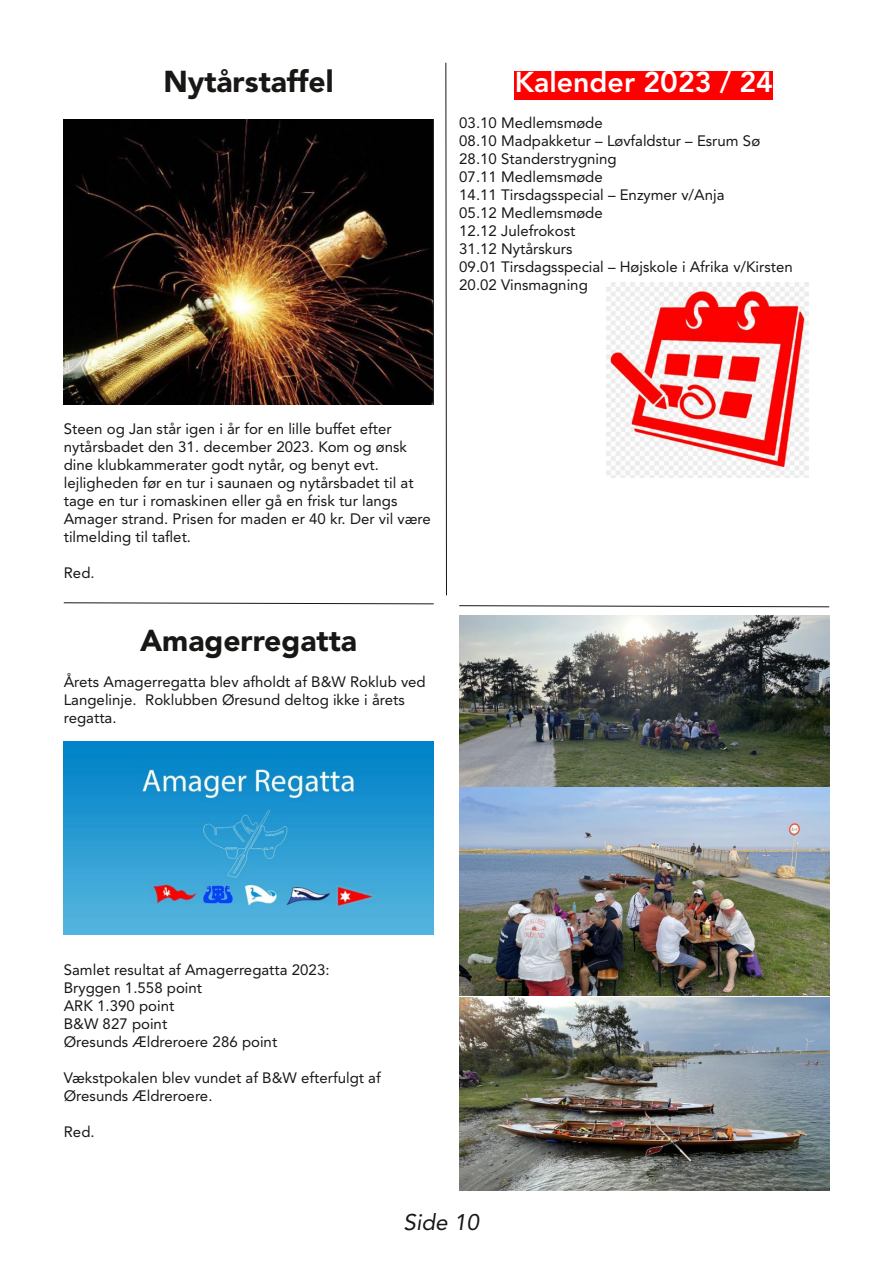
<style>
.page{position:relative;width:893px;height:1263px;background:#fff}
.page>*{position:absolute;margin:0;border:0;box-sizing:border-box;transform-origin:0 0}
.t1{font:900 30px "Avenir LT Pro";color:#181715}
.t2{font:800 28.5px "Avenir LT Pro";color:#fff}
.t3{font:italic 22.5px "Avenir LT Pro";color:#181715}
.t4{font:15px/18px "Avenir LT Pro";color:#181715}
.s1{font-size:30px}
</style>
<div class="page">
<div style="left:515px;top:71px;width:258px;height:28px;background:#f00"></div>
<img style="left:606px;top:283px;width:202px;height:195px">
<svg style="left:459px;top:605px;width:371px;height:2px"></svg>
<svg style="left:445px;top:62px;width:2px;height:534px"></svg>
<img style="left:64px;top:119px;width:370px;height:286px">
<img style="left:459px;top:615px;width:370px;height:173px">
<svg style="left:63px;top:602px;width:371px;height:3px"></svg>
<img style="left:64px;top:742px;width:370px;height:193px">
<img style="left:459px;top:998px;width:370px;height:193px">
<img style="left:459px;top:788px;width:370px;height:208px">
<h1 class="t1" style="left:163px;top:70px;width:172px">Nytårstaffel</h1>
<h2 class="t2" style="left:515px;top:71px;width:260px">Kalender 2<span class="s1">0</span>23 / 24</h2>
<p class="t4" style="left:459px;top:116px;width:335px">03.10 Medlemsmøde<br>08.10 Madpakketur – Løvfaldstur – Esrum Sø<br>28.10 Standerstrygning<br>07.11 Medlemsmøde<br>14.11 Tirsdagsspecial – Enzymer v/Anja<br>05.12 Medlemsmøde<br>12.12 Julefrokost<br>31.12 Nytårskurs<br>09.01 Tirsdagsspecial – Højskole i Afrika v/Kirsten<br>20.02 Vinsmagning</p>
<p class="t4" style="left:64px;top:422px;width:368px">Steen og Jan står igen i år for en lille buffet efter nytårsbadet den 31. december 2023. Kom og ønsk dine klubkammerater godt nytår, og benyt evt. lejligheden før en tur i saunaen og nytårsbadet til at tage en tur i romaskinen eller gå en frisk tur langs Amager strand. Prisen for maden er 40 kr. Der vil være tilmelding til taflet.</p>
<p class="t4" style="left:64px;top:566px;width:32px">Red.</p>
<h1 class="t1" style="left:140px;top:628px;width:218px">Amagerregatta</h1>
<p class="t4" style="left:64px;top:674px;width:363px">Årets Amagerregatta blev afholdt af B&amp;W Roklub ved<br>Langelinje. Roklubben Øresund deltog ikke i årets regatta.</p>
<p class="t4" style="left:64px;top:962px;width:267px">Samlet resultat af Amagerregatta 2023:<br>Bryggen 1.558 point<br>ARK 1.390 point<br>B&amp;W 827 point<br>Øresunds Ældreroere 286 point</p>
<p class="t4" style="left:64px;top:1070px;width:319px">Vækstpokalen blev vundet af B&amp;W efterfulgt af<br>Øresunds Ældreroere.</p>
<p class="t4" style="left:64px;top:1124px;width:32px">Red.</p>
<h3 class="t3" style="left:404px;top:1213px;width:77px">Side 10</h3>
</div>
